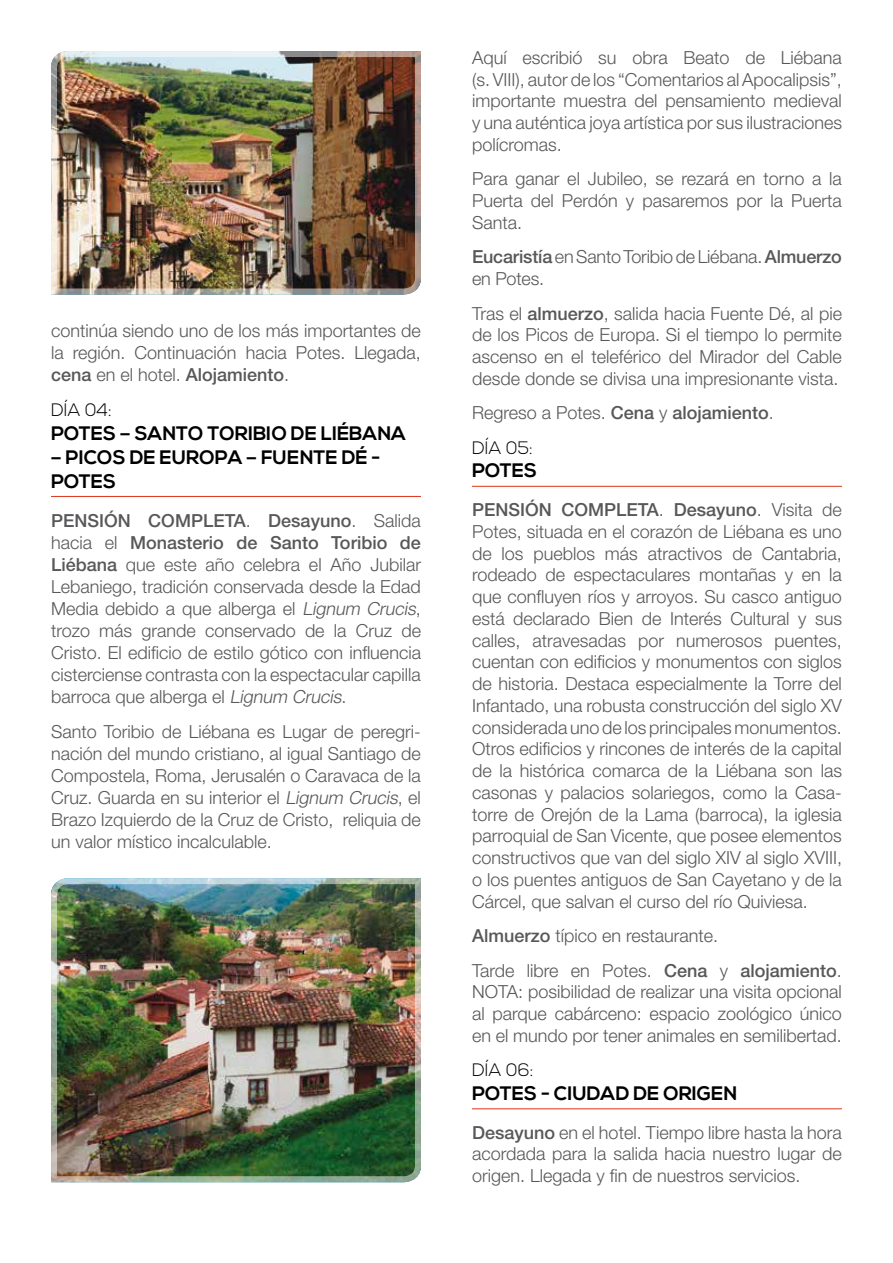
<style>
.page{position:relative;width:893px;height:1263px;background:#fff}
.page>*{position:absolute;margin:0;border:0;box-sizing:border-box;transform-origin:0 0}
.t1{font:700 19.5px/23.9px "Nexa";color:#000}
.t2{font:300 18px/21.8px "Helvetica Neue LT Std";color:#58585a;text-align:justify}
.t3{font:300 18px "Nexa";letter-spacing:.01em;color:#000}
.s1{font-weight:500}
.s2{font-style:italic}
</style>
<div class="page">
<hr style="left:51px;top:496px;width:370px;height:1px;background:#dd3519">
<hr style="left:472px;top:486px;width:370px;height:1px;background:#dd3519">
<hr style="left:472px;top:1108px;width:370px;height:1px;background:#dd3519">
<img style="left:51px;top:878px;width:370px;height:305px">
<img style="left:51px;top:51px;width:370px;height:244px">
<p class="t2" style="left:51px;top:319px;width:371px">continúa siendo uno de los más importantes de la región. Continuación hacia Potes. Llegada, <span class="s1">cena</span> en el hotel. <span class="s1">Alojamiento</span>.</p>
<p class="t3" style="left:51px;top:399px;width:62px">DÍA 04:</p>
<p class="t1" style="left:51px;top:422px;width:356px">POTES – SANTO TORIBIO DE LIÉBANA</p>
<p class="t1" style="left:51px;top:446px;width:331px">– PICOS DE EUROPA – FUENTE DÉ -<br>POTES</p>
<p class="t2" style="left:51px;top:509px;width:371px"><span class="s1">PENSIÓN COMPLETA</span>. <span class="s1">Desayuno</span>. Salida hacia el <span class="s1">Monasterio de Santo Toribio de Liébana</span> que este año celebra el Año Jubilar Lebaniego, tradición conservada desde la Edad Media debido a que alberga el <span class="s2">Lignum Crucis</span>, trozo más grande conservado de la Cruz de Cristo. El edificio de estilo gótico con influencia cisterciense contrasta con la espectacular capilla barroca que alberga el <span class="s2">Lignum Crucis</span>.</p>
<p class="t2" style="left:51px;top:720px;width:371px">Santo Toribio de Liébana es Lugar de peregri&shy;nación del mundo cristiano, al igual Santiago de Compostela, Roma, Jerusalén o Caravaca de la Cruz. Guarda en su interior el <span class="s2">Lignum Crucis</span>, el Brazo Izquierdo de la Cruz de Cristo, reliquia de un valor místico incalculable.</p>
<p class="t2" style="left:472px;top:46px;width:371px">Aquí escribió su obra Beato de Liébana (s. VIII), autor de los “Comentarios al Apocalipsis”, importante muestra del pensamiento medieval y una auténtica joya artística por sus ilustraciones polícromas.</p>
<p class="t2" style="left:472px;top:168px;width:371px">Para ganar el Jubileo, se rezará en torno a la Puerta del Perdón y pasaremos por la Puerta Santa.</p>
<p class="t2" style="left:472px;top:246px;width:371px"><span class="s1">Eucaristía</span> en Santo Toribio de Liébana. <span class="s1">Almuerzo </span>en Potes.</p>
<p class="t2" style="left:472px;top:302px;width:371px">Tras el <span class="s1">almuerzo</span>, salida hacia Fuente Dé, al pie de los Picos de Europa. Si el tiempo lo permite ascenso en el teleférico del Mirador del Cable desde donde se divisa una impresionante vista.</p>
<p class="t2" style="left:472px;top:402px;width:303px">Regreso a Potes. <span class="s1">Cena</span> y <span class="s1">alojamiento</span>.</p>
<p class="t3" style="left:472px;top:437px;width:63px">DÍA 05:</p>
<p class="t1" style="left:472px;top:459px;width:67px">POTES</p>
<p class="t2" style="left:472px;top:498px;width:371px"><span class="s1">PENSIÓN COMPLETA</span>. <span class="s1">Desayuno</span>. Visita de Potes, situada en el corazón de Liébana es uno de los pueblos más atractivos de Cantabria, rodeado de espectaculares montañas y en la que confluyen ríos y arroyos. Su casco antiguo está declarado Bien de Interés Cultural y sus calles, atravesadas por numerosos puentes, cuentan con edificios y monumentos con siglos de historia. Destaca especialmente la Torre del Infantado, una robusta construcción del siglo XV considerada uno de los principales monumentos.<br>Otros edificios y rincones de interés de la capital de la histórica comarca de la Liébana son las casonas y palacios solariegos, como la Casa&shy;torre de Orejón de la Lama (barroca), la iglesia parroquial de San Vicente, que posee elementos constructivos que van del siglo XIV al siglo XVIII, o los puentes antiguos de San Cayetano y de la Cárcel, que salvan el curso del río Quiviesa.</p>
<p class="t2" style="left:472px;top:918px;width:371px;line-height:34.5px"><span class="s1">Almuerzo</span> típico en restaurante.<br>Tarde libre en Potes. <span class="s1">Cena</span> y <span class="s1">alojamiento</span>.</p>
<p class="t2" style="left:472px;top:981px;width:371px">NOTA: posibilidad de realizar una visita opcional al parque cabárceno: espacio zoológico único en el mundo por tener animales en semilibertad.</p>
<p class="t3" style="left:472px;top:1060px;width:63px">DÍA 06:</p>
<p class="t1" style="left:472px;top:1082px;width:267px">POTES - CIUDAD DE ORIGEN</p>
<p class="t2" style="left:472px;top:1121px;width:371px"><span class="s1">Desayuno</span> en el hotel. Tiempo libre hasta la hora acordada para la salida hacia nuestro lugar de origen. Llegada y fin de nuestros servicios.</p>
</div>
